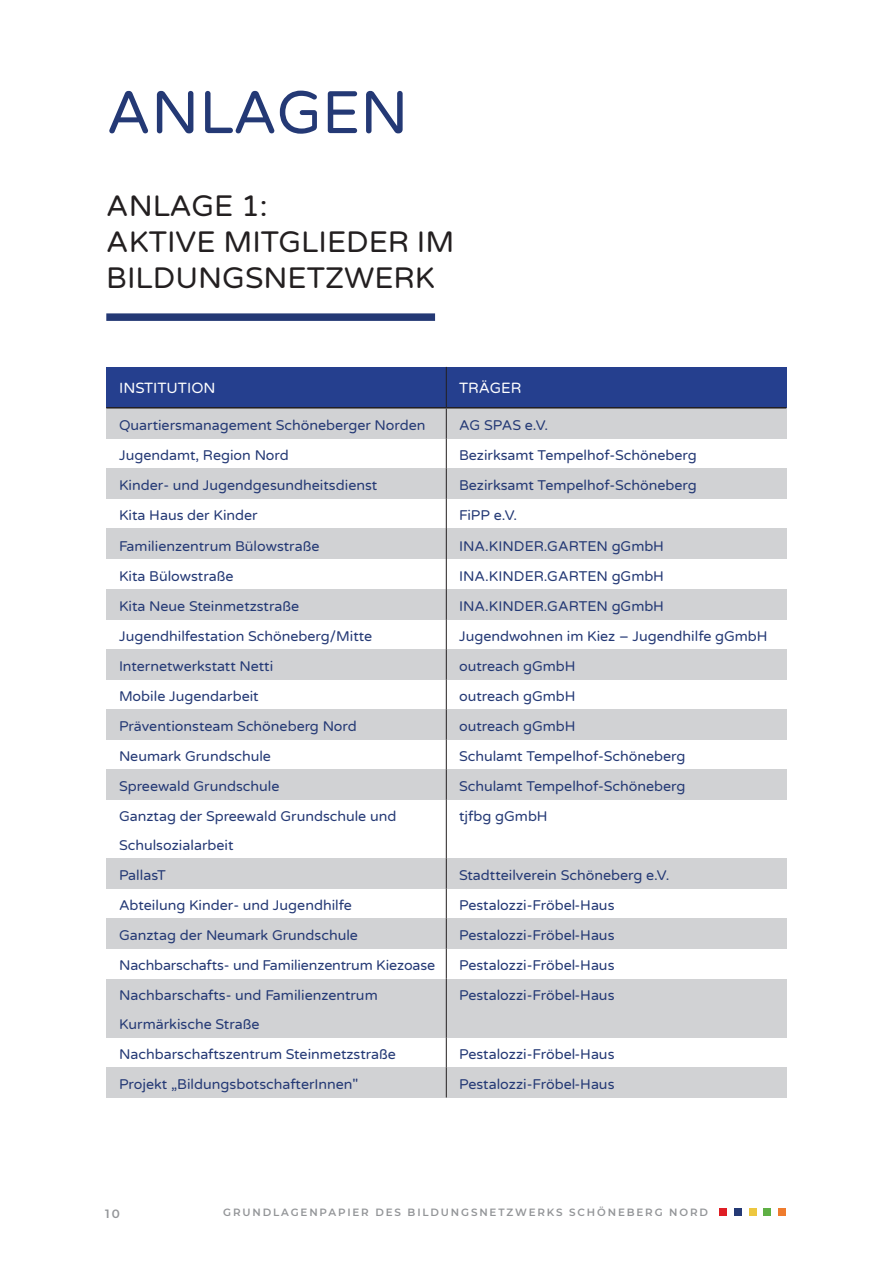
<style>
.page{position:relative;width:893px;height:1263px;background:#fff}
.page>*{position:absolute;margin:0;border:0;box-sizing:border-box;transform-origin:0 0}
.t1{font:60px "Varela Round";color:#243975}
.t2{font:30px/36px "Varela Round";color:#231f20}
.t3{font:15px "Varela Round";color:#fff}
.t4{font:14.25px/28.5px "Varela Round";color:#243975}
.t5{font:600 12px "Montserrat";color:#939598}
.t6{font:600 10.5px "Montserrat";letter-spacing:.18em;color:#939598}
</style>
<div class="page">
<div style="left:719px;top:1209px;width:7px;height:7px;background:#df1e25"></div>
<div style="left:734px;top:1209px;width:7px;height:7px;background:#243975"></div>
<div style="left:749px;top:1209px;width:7px;height:7px;background:#edc740"></div>
<div style="left:764px;top:1209px;width:7px;height:7px;background:#5fb045"></div>
<div style="left:779px;top:1209px;width:7px;height:7px;background:#ef7c2e"></div>
<div style="left:106px;top:313px;width:329px;height:8px;background:#243975"></div>
<div style="left:106px;top:367px;width:340px;height:41px;background:#253f8e"></div>
<div style="left:446px;top:367px;width:340px;height:41px;background:#253f8e"></div>
<div style="left:106px;top:408px;width:340px;height:31px;background:#d1d2d4"></div>
<div style="left:446px;top:408px;width:340px;height:31px;background:#d1d2d4"></div>
<div style="left:106px;top:469px;width:340px;height:30px;background:#d1d2d4"></div>
<div style="left:446px;top:469px;width:340px;height:30px;background:#d1d2d4"></div>
<div style="left:106px;top:529px;width:340px;height:30px;background:#d1d2d4"></div>
<div style="left:446px;top:529px;width:340px;height:30px;background:#d1d2d4"></div>
<div style="left:106px;top:589px;width:340px;height:30px;background:#d1d2d4"></div>
<div style="left:446px;top:589px;width:340px;height:30px;background:#d1d2d4"></div>
<div style="left:106px;top:649px;width:340px;height:30px;background:#d1d2d4"></div>
<div style="left:446px;top:649px;width:340px;height:30px;background:#d1d2d4"></div>
<div style="left:106px;top:709px;width:340px;height:30px;background:#d1d2d4"></div>
<div style="left:446px;top:709px;width:340px;height:30px;background:#d1d2d4"></div>
<div style="left:106px;top:770px;width:340px;height:30px;background:#d1d2d4"></div>
<div style="left:446px;top:770px;width:340px;height:30px;background:#d1d2d4"></div>
<div style="left:106px;top:858px;width:340px;height:30px;background:#d1d2d4"></div>
<div style="left:446px;top:858px;width:340px;height:30px;background:#d1d2d4"></div>
<div style="left:106px;top:918px;width:340px;height:30px;background:#d1d2d4"></div>
<div style="left:446px;top:918px;width:340px;height:30px;background:#d1d2d4"></div>
<div style="left:106px;top:979px;width:340px;height:58px;background:#d1d2d4"></div>
<div style="left:446px;top:979px;width:340px;height:58px;background:#d1d2d4"></div>
<div style="left:106px;top:1067px;width:340px;height:30px;background:#d1d2d4"></div>
<div style="left:446px;top:1067px;width:340px;height:30px;background:#d1d2d4"></div>
<hr style="left:446px;top:408px;width:1px;height:31px;background:#231f20">
<hr style="left:446px;top:439px;width:1px;height:30px;background:#231f20">
<hr style="left:446px;top:469px;width:1px;height:30px;background:#231f20">
<hr style="left:446px;top:499px;width:1px;height:30px;background:#231f20">
<hr style="left:446px;top:529px;width:1px;height:30px;background:#231f20">
<hr style="left:446px;top:559px;width:1px;height:30px;background:#231f20">
<hr style="left:446px;top:589px;width:1px;height:30px;background:#231f20">
<hr style="left:446px;top:619px;width:1px;height:30px;background:#231f20">
<hr style="left:446px;top:649px;width:1px;height:30px;background:#231f20">
<hr style="left:446px;top:679px;width:1px;height:30px;background:#231f20">
<hr style="left:446px;top:709px;width:1px;height:30px;background:#231f20">
<hr style="left:446px;top:739px;width:1px;height:31px;background:#231f20">
<hr style="left:446px;top:770px;width:1px;height:30px;background:#231f20">
<hr style="left:446px;top:800px;width:1px;height:58px;background:#231f20">
<hr style="left:446px;top:858px;width:1px;height:30px;background:#231f20">
<hr style="left:446px;top:888px;width:1px;height:30px;background:#231f20">
<hr style="left:446px;top:918px;width:1px;height:30px;background:#231f20">
<hr style="left:446px;top:948px;width:1px;height:31px;background:#231f20">
<hr style="left:446px;top:979px;width:1px;height:58px;background:#231f20">
<hr style="left:446px;top:1037px;width:1px;height:30px;background:#231f20">
<hr style="left:446px;top:1067px;width:1px;height:30px;background:#231f20">
<hr style="left:106px;top:407px;width:340px;height:1px;background:#231f20">
<hr style="left:446px;top:407px;width:340px;height:1px;background:#231f20">
<hr style="left:446px;top:367px;width:1px;height:40px;background:#231f20">
<h2 class="t1" style="left:106px;top:72px;width:304px">ANLAGEN</h2>
<p class="t2" style="left:106px;top:187px;width:350px">ANLAGE 1:<br>AKTIVE MITGLIEDER IM<br>BILDUNGSNETZWERK</p>
<p class="t3" style="left:119px;top:378px;width:98px">INSTITUTION</p>
<p class="t3" style="left:459px;top:378px;width:64px">TRÄGER</p>
<p class="t4" style="left:119px;top:411px;width:308px">Quartiersmanagement Schöneberger Norden</p>
<p class="t4" style="left:459px;top:411px;width:91px">AG SPAS e.V.</p>
<p class="t4" style="left:119px;top:441px;width:171px">Jugendamt, Region Nord</p>
<p class="t4" style="left:459px;top:441px;width:239px">Bezirksamt Tempelhof-Schöneberg</p>
<p class="t4" style="left:119px;top:471px;width:260px">Kinder- und Jugendgesundheitsdienst</p>
<p class="t4" style="left:459px;top:471px;width:239px">Bezirksamt Tempelhof-Schöneberg</p>
<p class="t4" style="left:119px;top:501px;width:140px">Kita Haus der Kinder</p>
<p class="t4" style="left:459px;top:501px;width:60px">FiPP e.V.</p>
<p class="t4" style="left:119px;top:531px;width:202px">Familienzentrum Bülowstraße</p>
<p class="t4" style="left:459px;top:531px;width:206px">INA.KINDER.GARTEN gGmbH</p>
<p class="t4" style="left:119px;top:561px;width:116px">Kita Bülowstraße</p>
<p class="t4" style="left:459px;top:561px;width:206px">INA.KINDER.GARTEN gGmbH</p>
<p class="t4" style="left:119px;top:591px;width:182px">Kita Neue Steinmetzstraße</p>
<p class="t4" style="left:459px;top:591px;width:206px">INA.KINDER.GARTEN gGmbH</p>
<p class="t4" style="left:119px;top:621px;width:255px">Jugendhilfestation Schöneberg/Mitte</p>
<p class="t4" style="left:459px;top:621px;width:310px">Jugendwohnen im Kiez – Jugendhilfe gGmbH</p>
<p class="t4" style="left:119px;top:651px;width:156px">Internetwerkstatt Netti</p>
<p class="t4" style="left:459px;top:651px;width:118px">outreach gGmbH</p>
<p class="t4" style="left:119px;top:681px;width:141px">Mobile Jugendarbeit</p>
<p class="t4" style="left:459px;top:681px;width:118px">outreach gGmbH</p>
<p class="t4" style="left:119px;top:712px;width:239px">Präventionsteam Schöneberg Nord</p>
<p class="t4" style="left:459px;top:712px;width:118px">outreach gGmbH</p>
<p class="t4" style="left:119px;top:742px;width:153px">Neumark Grundschule</p>
<p class="t4" style="left:459px;top:742px;width:228px">Schulamt Tempelhof-Schöneberg</p>
<p class="t4" style="left:119px;top:772px;width:162px">Spreewald Grundschule</p>
<p class="t4" style="left:459px;top:772px;width:228px">Schulamt Tempelhof-Schöneberg</p>
<p class="t4" style="left:119px;top:802px;width:279px">Ganztag der Spreewald Grundschule und<br>Schulsozialarbeit</p>
<p class="t4" style="left:459px;top:802px;width:90px">tjfbg gGmbH</p>
<p class="t4" style="left:119px;top:860px;width:48px">PallasT</p>
<p class="t4" style="left:459px;top:860px;width:212px">Stadtteilverein Schöneberg e.V.</p>
<p class="t4" style="left:119px;top:890px;width:234px">Abteilung Kinder- und Jugendhilfe</p>
<p class="t4" style="left:459px;top:890px;width:157px">Pestalozzi-Fröbel-Haus</p>
<p class="t4" style="left:119px;top:921px;width:240px">Ganztag der Neumark Grundschule</p>
<p class="t4" style="left:459px;top:921px;width:157px">Pestalozzi-Fröbel-Haus</p>
<p class="t4" style="left:119px;top:951px;width:318px">Nachbarschafts- und Familienzentrum Kiezoase</p>
<p class="t4" style="left:459px;top:951px;width:157px">Pestalozzi-Fröbel-Haus</p>
<p class="t4" style="left:119px;top:981px;width:260px">Nachbarschafts- und Familienzentrum<br>Kurmärkische Straße</p>
<p class="t4" style="left:459px;top:981px;width:157px">Pestalozzi-Fröbel-Haus</p>
<p class="t4" style="left:119px;top:1039px;width:278px">Nachbarschaftszentrum Steinmetzstraße</p>
<p class="t4" style="left:459px;top:1039px;width:157px">Pestalozzi-Fröbel-Haus</p>
<p class="t4" style="left:119px;top:1069px;width:241px">Projekt „BildungsbotschafterInnen"</p>
<p class="t4" style="left:459px;top:1069px;width:157px">Pestalozzi-Fröbel-Haus</p>
<p class="t5" style="left:105px;top:1205px;width:16px">10</p>
<p class="t6" style="left:223px;top:1205px;width:486px">GRUNDLAGENPAPIER DES BILDUNGSNETZWERKS SCHÖNEBERG NORD</p>
</div>
